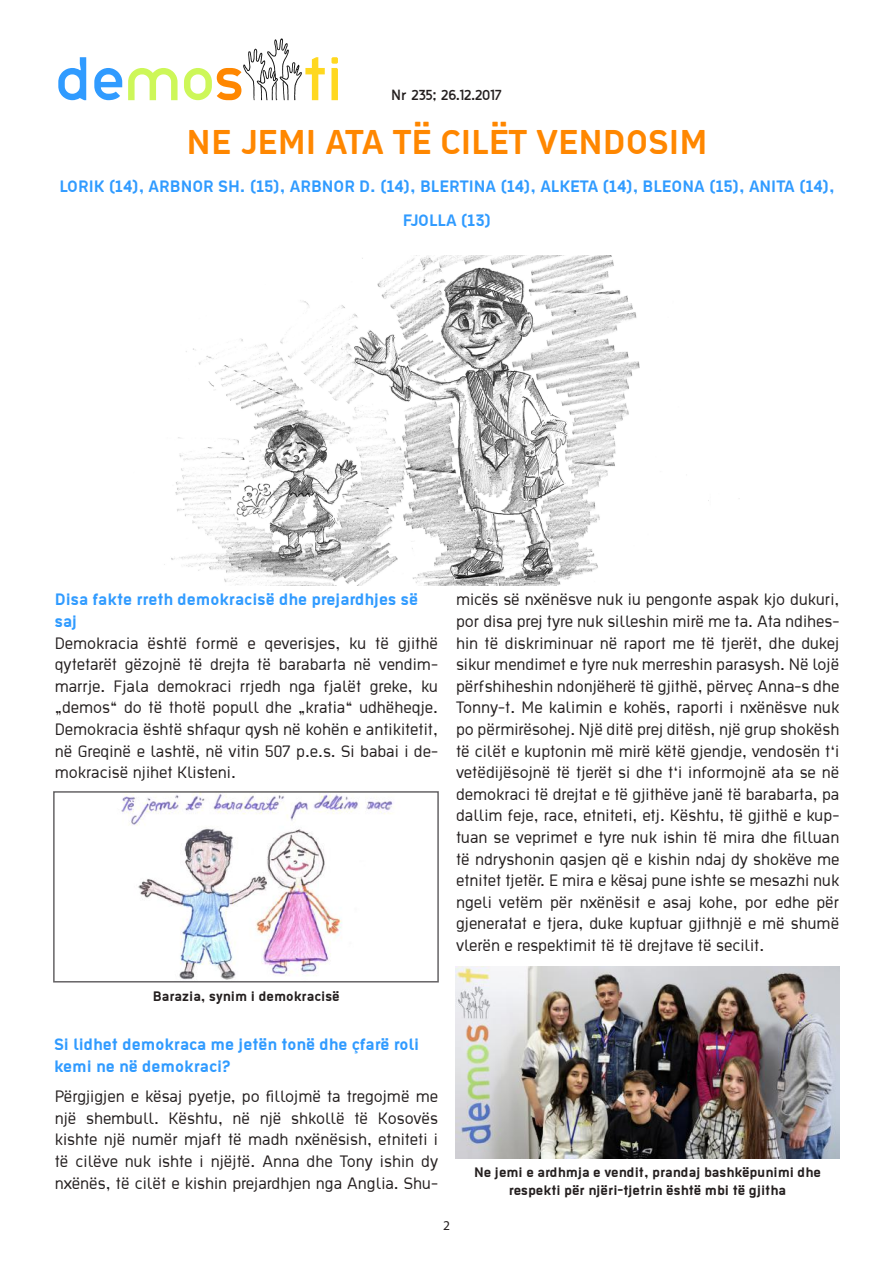
<style>
.page{position:relative;width:893px;height:1263px;background:#fff}
.page>*{position:absolute;margin:0;border:0;box-sizing:border-box;transform-origin:0 0}
.t1{font:700 37.5px "Ekstropia";color:#ff8700}
.t2{font:18px/21.6px "Ekstropia";color:#241f1f;text-align:justify}
.t3{font:700 18px/21.6px "Ekstropia";color:#309bff}
.t4{font:700 15px/18px "Ekstropia";color:#241f1f;text-align:center}
.t5{font:13.5px "Thelbi Kujtesa";color:#241f1f}
.t6{font:13.5px "Myriad Pro";color:#241f1f}
</style>
<div class="page">
<svg style="left:58px;top:57px;width:28px;height:43px"></svg>
<svg style="left:94px;top:68px;width:28px;height:32px"></svg>
<svg style="left:128px;top:68px;width:50px;height:32px"></svg>
<svg style="left:331px;top:57px;width:7px;height:43px"></svg>
<svg style="left:184px;top:38px;width:141px;height:62px"></svg>
<img style="left:164px;top:256px;width:576px;height:329px">
<img style="left:455px;top:967px;width:384px;height:191px">
<img style="left:121px;top:794px;width:272px;height:185px">
<div style="left:53px;top:791px;width:386px;height:191px;border:2px solid #656365"></div>
<p class="t5" style="left:391px;top:85px;width:112px">Nr 235; 26.12.2017</p>
<h1 class="t1" style="left:187px;top:120px;width:522px">NE JEMI ATA TË CILËT VENDOSIM</h1>
<p class="t3" style="left:59px;top:175px;width:777px">LORIK (14), ARBNOR SH. (15), ARBNOR D. (14), BLERTINA (14), ALKETA (14), BLEONA (15), ANITA (14),</p>
<p class="t3" style="left:403px;top:209px;width:90px">FJOLLA (13)</p>
<p class="t3" style="left:55px;top:588px;width:365px">Disa fakte rreth demokracisë dhe prejardhjes së saj</p>
<p class="t2" style="left:55px;top:631px;width:385px">Demokracia është formë e qeverisjes, ku të gjithë qytetarët gëzojnë të drejta të barabarta në vendim&shy;marrje. Fjala demokraci rrjedh nga fjalët greke, ku „demos“ do të thotë popull dhe „kratia“ udhëheqje.<br>Demokracia është shfaqur qysh në kohën e antikitetit, në Greqinë e lashtë, në vitin 507 p.e.s. Si babai i de&shy;mokracisë njihet Klisteni.</p>
<p class="t4" style="left:153px;top:986px;width:188px">Barazia, synim i demokracisë</p>
<p class="t3" style="left:54px;top:1033px;width:367px">Si lidhet demokraca me jetën tonë dhe çfarë roli kemi ne në demokraci?</p>
<p class="t2" style="left:55px;top:1085px;width:385px">Përgjigjen e kësaj pyetje, po fillojmë ta tregojmë me një shembull. Kështu, në një shkollë të Kosovës kishte një numër mjaft të madh nxënësish, etniteti i të cilëve nuk ishte i njëjtë. Anna dhe Tony ishin dy nxënës, të cilët e kishin prejardhjen nga Anglia. Shu-</p>
<p class="t2" style="left:456px;top:588px;width:385px">micës së nxënësve nuk iu pengonte aspak kjo dukuri, por disa prej tyre nuk silleshin mirë me ta. Ata ndihes&shy;hin të diskriminuar në raport me të tjerët, dhe dukej sikur mendimet e tyre nuk merreshin parasysh. Në lojë përfshiheshin ndonjëherë të gjithë, përveç Anna-s dhe Tonny-t. Me kalimin e kohës, raporti i nxënësve nuk po përmirësohej. Një ditë prej ditësh, një grup shokësh të cilët e kuptonin më mirë këtë gjendje, vendosën t‘i vetëdijësojnë të tjerët si dhe t‘i informojnë ata se në demokraci të drejtat e të gjithëve janë të barabarta, pa dallim feje, race, etniteti, etj. Kështu, të gjithë e kup&shy;tuan se veprimet e tyre nuk ishin të mira dhe filluan të ndryshonin qasjen që e kishin ndaj dy shokëve me etnitet tjetër. E mira e kësaj pune ishte se mesazhi nuk ngeli vetëm për nxënësit e asaj kohe, por edhe për gjeneratat e tjera, duke kuptuar gjithnjë e më shumë vlerën e respektimit të të drejtave të secilit.</p>
<p class="t4" style="left:474px;top:1163px;width:348px">Ne jemi e ardhmja e vendit, prandaj bashkëpunimi dhe respekti për njëri-tjetrin është mbi të gjitha</p>
<p class="t6" style="left:443px;top:1217px;width:8px">2</p>
</div>
